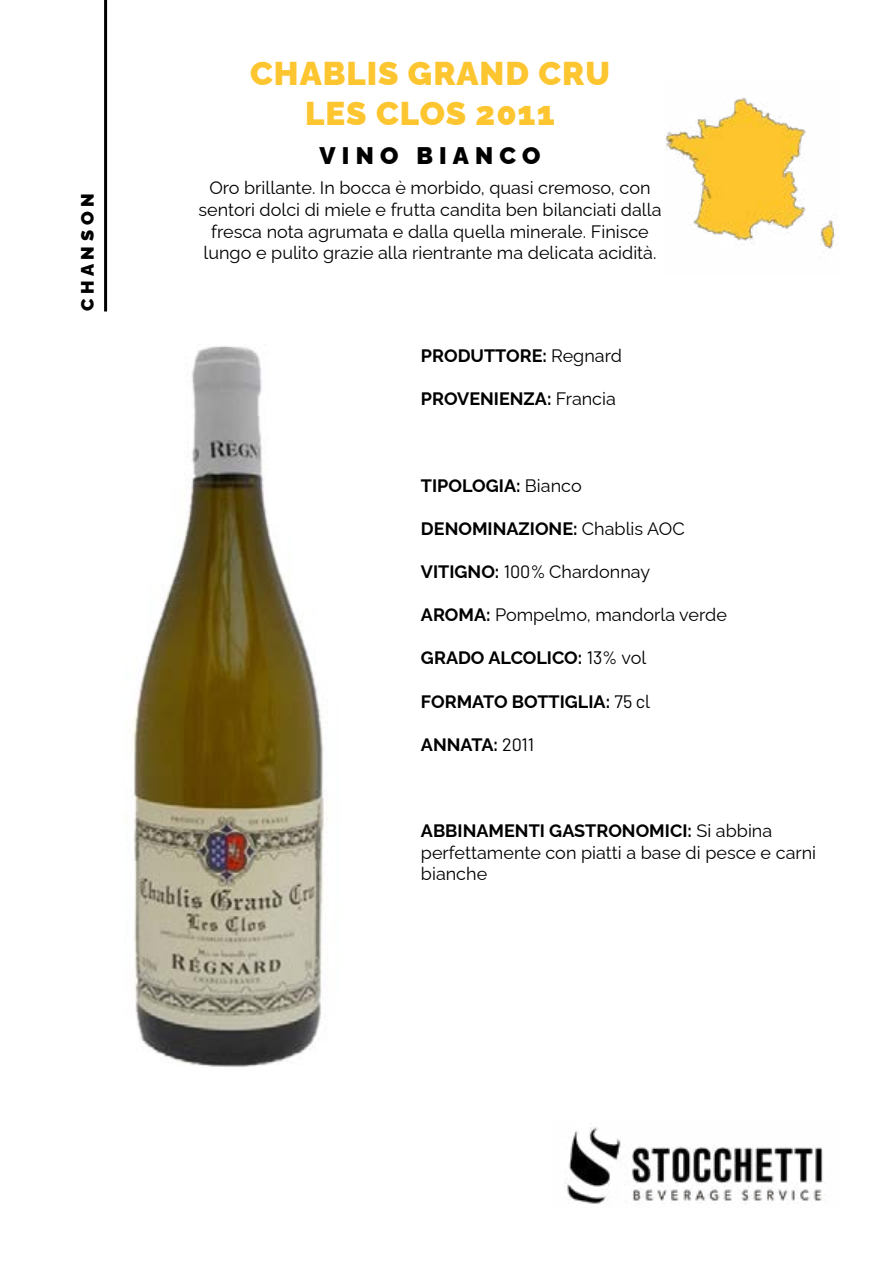
<style>
.page{position:relative;width:893px;height:1263px;background:#fff}
.page>*{position:absolute;margin:0;border:0;box-sizing:border-box;transform-origin:0 0}
.t1{font:900 33px/39.6px "Raleway";letter-spacing:.03em;color:#fdc52f;text-align:center}
.t2{font:900 24px "Raleway";letter-spacing:.26em;color:#000}
.t3{font:18px/21.6px "Raleway";color:#000}
.t4{font:700 18px "Raleway";color:#000}
.t5{font:900 18px "Raleway";letter-spacing:.26em;color:#000}
.s1{font-weight:400}
.s2{font-weight:700}
.s3{font-family:"Barlow"}
.s4{font-family:"Barlow";font-weight:400}
</style>
<div class="page">
<img style="left:565px;top:1123px;width:258px;height:82px">
<img style="left:127px;top:346px;width:198px;height:721px">
<hr style="left:104px;top:0;width:3px;height:311px;background:#000">
<img style="left:665px;top:97px;width:170px;height:152px">
<p class="t5" style="left:73px;top:311px;width:120px;rotate:-90deg">CHANSON</p>
<h1 class="t1" style="left:250px;top:50px;width:361px">CHABLIS GRAND CRU<br>LES CLOS 2011</h1>
<h2 class="t2" style="left:320px;top:137px;width:222px">VINO BIANCO</h2>
<p class="t3" style="left:198px;top:175px;width:465px;text-align:center">Oro brillante. In bocca è morbido, quasi cremoso, con sentori dolci di miele e frutta candita ben bilanciati dalla fresca nota agrumata e dalla quella minerale. Finisce lungo e pulito grazie alla rientrante ma delicata acidità.</p>
<p class="t4" style="left:421px;top:341px;width:202px">PRODUTTORE: <span class="s1">Regnard</span></p>
<p class="t4" style="left:421px;top:384px;width:196px">PROVENIENZA: <span class="s1">Francia</span></p>
<p class="t4" style="left:421px;top:471px;width:162px">TIPOLOGIA: <span class="s1">Bianco</span></p>
<p class="t4" style="left:421px;top:514px;width:265px">DENOMINAZIONE: <span class="s1">Chablis AOC</span></p>
<p class="t3" style="left:421px;top:559px;width:231px"><span class="s2">VITIGNO:</span> <span class="s3">100%</span> Chardonnay</p>
<p class="t3" style="left:421px;top:602px;width:307px"><span class="s2">AROMA:</span> Pompelmo, mandorla verde</p>
<p class="t4" style="left:421px;top:644px;width:227px">GRADO ALCOLICO: <span class="s4">13%</span> <span class="s1">vol</span></p>
<p class="t4" style="left:421px;top:687px;width:231px">FORMATO BOTTIGLIA: <span class="s4">75 c</span><span class="s1">l</span></p>
<p class="t4" style="left:421px;top:730px;width:115px">ANNATA: <span class="s4">2011</span></p>
<p class="t3" style="left:421px;top:818px;width:397px"><span class="s2">ABBINAMENTI GASTRONOMICI:</span> Si abbina perfettamente con piatti a base di pesce e carni bianche</p>
</div>
